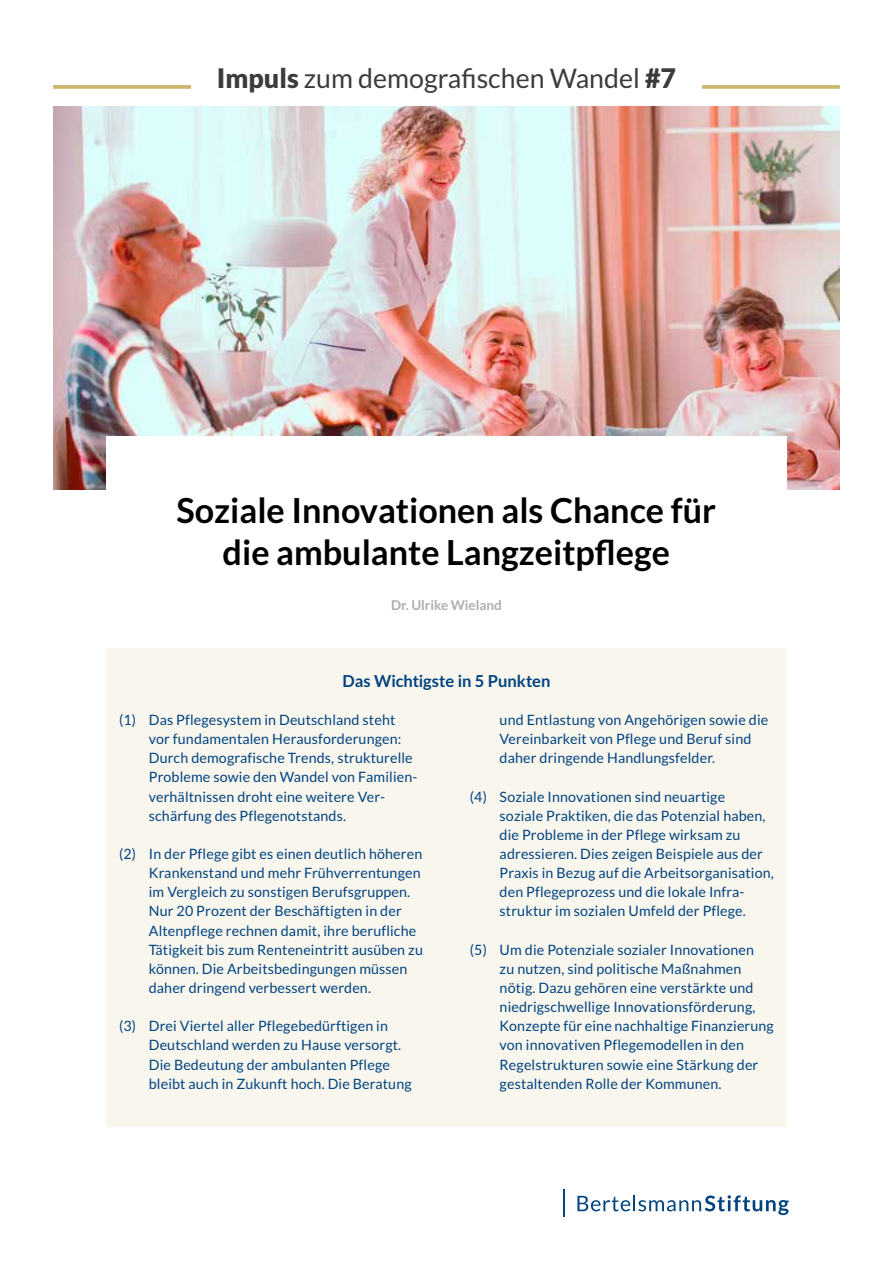
<style>
.page{position:relative;width:893px;height:1263px;background:#fff}
.page>*{position:absolute;margin:0;border:0;box-sizing:border-box;transform-origin:0 0}
.t1{font:700 34.5px/42px "Lato";color:#000;text-align:center}
.t2{font:27px "Lato";color:#3a3b3b}
.t3{font:700 16.5px "Lato";letter-spacing:-.005em;color:#004380}
.t4{font:14.25px/19.2px "Lato";letter-spacing:.01em;color:#004380}
.t5{font:700 13.5px "Lato";color:#acafb2}
.s1{font-weight:900}
</style>
<div class="page">
<div style="left:106px;top:648px;width:681px;height:479px;background:#f9f6ee"></div>
<svg style="left:53px;top:85px;width:787px;height:4px"></svg>
<svg style="left:577px;top:1195px;width:212px;height:20px"></svg>
<hr style="left:563px;top:1189px;width:2px;height:28px;background:#004380">
<img style="left:53px;top:106px;width:787px;height:383px">
<div style="left:106px;top:436px;width:681px;height:57px;background:#fff"></div>
<div style="left:191px;top:66px;width:511px;height:29px;background:#fff"></div>
<h2 class="t2" style="left:217px;top:63px;width:461px"><span class="s1">Impuls</span> zum demografischen Wandel <span class="s1">#7</span></h2>
<h1 class="t1" style="left:177px;top:489px;width:541px">Soziale Innovationen als Chance für die ambulante Langzeitpflege</h1>
<p class="t5" style="left:391px;top:598px;width:112px">Dr. Ulrike Wieland</p>
<p class="t3" style="left:343px;top:671px;width:209px">Das Wichtigste in 5 Punkten</p>
<p class="t4" style="left:149px;top:710px;width:270px;text-indent:-30px">(1) Das Pflegesystem in Deutschland steht vor fundamentalen Herausforderungen:<br>Durch demografische Trends, strukturelle Probleme sowie den Wandel von Familien&shy;verhältnissen droht eine weitere Ver&shy;schärfung des Pflegenotstands.</p>
<p class="t4" style="left:149px;top:844px;width:276px;text-indent:-30px">(2) In der Pflege gibt es einen deutlich höheren Krankenstand und mehr Frühverrentungen im Vergleich zu sonstigen Berufsgruppen.<br>Nur 20 Prozent der Beschäftigten in der Altenpflege rechnen damit, ihre berufliche Tätigkeit bis zum Renteneintritt ausüben zu können. Die Arbeitsbedingungen müssen daher dringend verbessert werden.</p>
<p class="t4" style="left:149px;top:1016px;width:264px;text-indent:-30px">(3) Drei Viertel aller Pflegebedürftigen in Deutschland werden zu Hause versorgt.<br>Die Bedeutung der ambulanten Pflege bleibt auch in Zukunft hoch. Die Beratung</p>
<p class="t4" style="left:500px;top:710px;width:270px">und Entlastung von Angehörigen sowie die<br>Vereinbarkeit von Pflege und Beruf sind daher dringende Handlungsfelder.</p>
<p class="t4" style="left:500px;top:787px;width:276px;text-indent:-30px">(4) Soziale Innovationen sind neuartige<br>soziale Praktiken, die das Potenzial haben, die Probleme in der Pflege wirksam zu adressieren. Dies zeigen Beispiele aus der Praxis in Bezug auf die Arbeitsorganisation, den Pflegeprozess und die lokale Infra&shy;struktur im sozialen Umfeld der Pflege.</p>
<p class="t4" style="left:500px;top:940px;width:276px;text-indent:-30px">(5) Um die Potenziale sozialer Innovationen<br>zu nutzen, sind politische Maßnahmen nötig. Dazu gehören eine verstärkte und niedrigschwellige Innovationsförderung, Konzepte für eine nachhaltige Finanzierung von innovativen Pflegemodellen in den Regelstrukturen sowie eine Stärkung der gestaltenden Rolle der Kommunen.</p>
</div>
